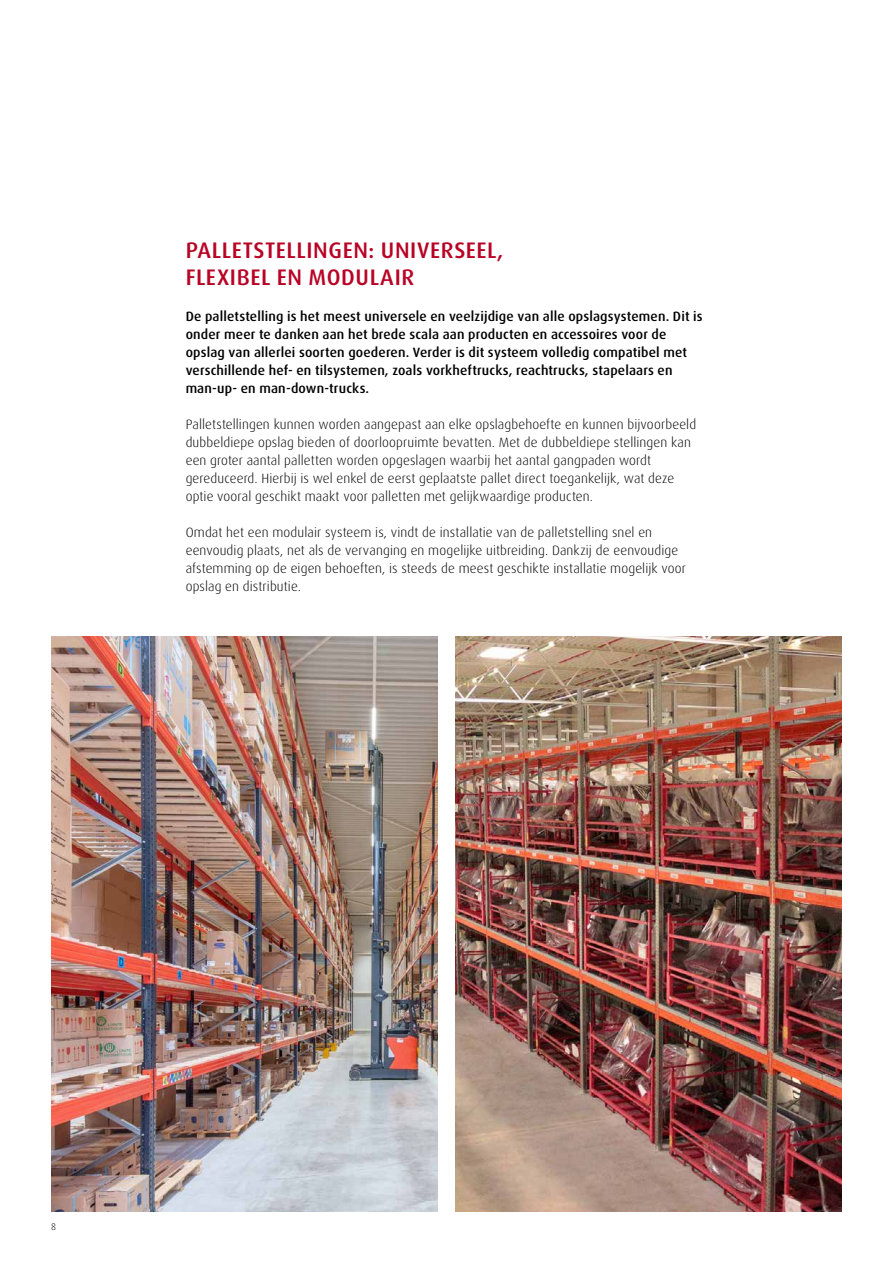
<style>
.page{position:relative;width:893px;height:1263px;background:#fff}
.page>*{position:absolute;margin:0;border:0;box-sizing:border-box;transform-origin:0 0}
.t1{font:500 22.5px/27px "Dax Pro";letter-spacing:.025em;color:#b80325}
.t2{font:300 13.5px/18px "Dax Pro";letter-spacing:.01em;color:#000}
.t3{font:500 13.5px/18px "Dax Pro";letter-spacing:.01em;color:#000}
.t4{font:300 9.75px "Dax Pro";color:#000}
</style>
<div class="page">
<img style="left:455px;top:636px;width:387px;height:576px">
<img style="left:51px;top:636px;width:387px;height:576px">
<h1 class="t1" style="left:186px;top:237px;width:319px">PALLETSTELLINGEN: UNIVERSEEL,<br>FLEXIBEL EN MODULAIR</h1>
<p class="t3" style="left:186px;top:307px;width:519px">De palletstelling is het meest universele en veelzijdige van alle opslagsystemen. Dit is onder meer te danken aan het brede scala aan producten en accessoires voor de opslag van allerlei soorten goederen. Verder is dit systeem volledig compatibel met verschillende hef- en tilsystemen, zoals vorkheftrucks, reachtrucks, stapelaars en man-up- en man-down-trucks.</p>
<p class="t2" style="left:186px;top:415px;width:512px">Palletstellingen kunnen worden aangepast aan elke opslagbehoefte en kunnen bijvoorbeeld dubbeldiepe opslag bieden of doorloopruimte bevatten. Met de dubbeldiepe stellingen kan een groter aantal palletten worden opgeslagen waarbij het aantal gangpaden wordt gereduceerd. Hierbij is wel enkel de eerst geplaatste pallet direct toegankelijk, wat deze optie vooral geschikt maakt voor palletten met gelijkwaardige producten.</p>
<p class="t2" style="left:186px;top:523px;width:502px">Omdat het een modulair systeem is, vindt de installatie van de palletstelling snel en eenvoudig plaats, net als de vervanging en mogelijke uitbreiding. Dankzij de eenvoudige afstemming op de eigen behoeften, is steeds de meest geschikte installatie mogelijk voor opslag en distributie.</p>
<p class="t4" style="left:51px;top:1220px;width:6px">8</p>
</div>
